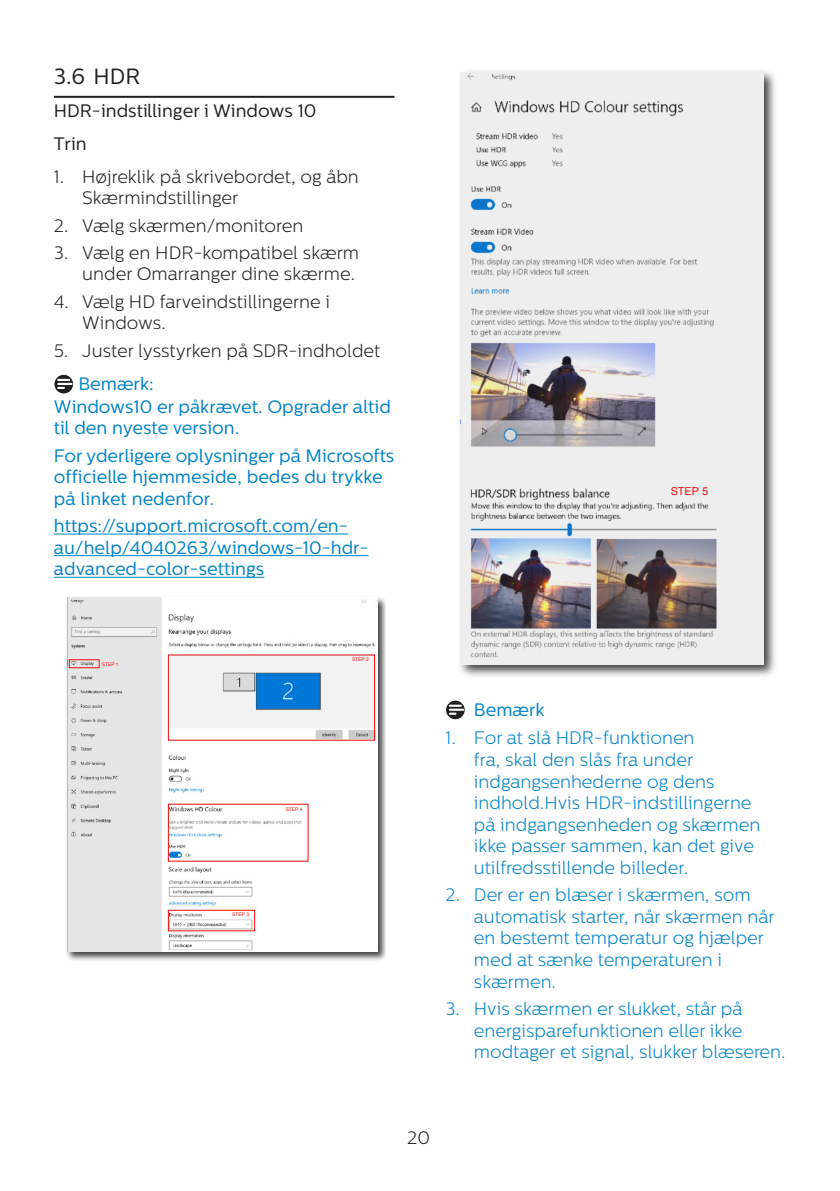
<style>
.page{position:relative;width:840px;height:1191px;background:#fff}
.page>*{position:absolute;margin:0;border:0;box-sizing:border-box;transform-origin:0 0}
.t1{font:22px "Centrale Sans";color:#231f20}
.t2{font:300 18px/21.6px "Centrale Sans";color:#0082c5}
.Note_body{font:18px/21.6px "Centrale Sans";color:#0082c5}
.t3{font:300 18px/21.6px "Centrale Sans";color:#231f20}
.chapter-paragraph{font:18px "Centrale Sans";color:#231f20}
.Heading_4_Blue{font:18px "Centrale Sans";color:#0082c5}
.t4{font:10.8px "Arial";color:#f20a0a}
.t5{font:5px "Arial";color:#f20a0a}
</style>
<div class="page">
<hr style="left:54px;top:96px;width:340px;height:2px;background:#231f20">
<hr style="left:54px;top:533px;width:294px;height:1px;background:#0082c5">
<hr style="left:54px;top:555px;width:314px;height:1px;background:#0082c5">
<hr style="left:54px;top:577px;width:210px;height:1px;background:#0082c5">
<svg style="left:54px;top:374px;width:20px;height:20px"></svg>
<div style="left:54px;top:374px;width:20px;height:20px;border:1px solid #fff;border-radius:50%"></div>
<svg style="left:58px;top:379px;width:13px;height:10px"></svg>
<img style="left:66px;top:597px;width:320px;height:364px">
<img style="left:67px;top:598px;width:310px;height:353px">
<div style="left:168px;top:910px;width:87px;height:21px;border:1px solid #f20a0a"></div>
<div style="left:69px;top:659px;width:30px;height:9px;border:1px solid #f20a0a"></div>
<img style="left:460px;top:71px;width:315px;height:605px">
<img style="left:460px;top:73px;width:302px;height:591px">
<svg style="left:445px;top:700px;width:20px;height:19px"></svg>
<div style="left:445px;top:700px;width:20px;height:19px;border:1px solid #fff;border-radius:50%"></div>
<hr style="left:449px;top:708px;width:14px;height:3px;background:#fff">
<svg style="left:449px;top:704px;width:11px;height:11px"></svg>
<p class="t1" style="left:54px;top:64px;width:88px">3.6 HDR</p>
<p class="chapter-paragraph" style="left:54px;top:100px;width:264px">HDR-indstillinger i Windows 10</p>
<p class="chapter-paragraph" style="left:54px;top:133px;width:34px">Trin</p>
<p class="t3" style="left:82px;top:166px;width:278px;text-indent:-28px">1. Højreklik på skrivebordet, og åbn<br>Skærmindstillinger</p>
<p class="t3" style="left:54px;top:215px;width:251px">2. Vælg skærmen/monitoren</p>
<p class="t3" style="left:54px;top:242px;width:306px;text-align:right">3. Vælg en HDR-kompatibel skærm under Omarranger dine skærme.</p>
<p class="t3" style="left:82px;top:291px;width:249px;text-indent:-28px">4. Vælg HD farveindstillingerne i<br>Windows.</p>
<p class="t3" style="left:54px;top:340px;width:328px">5. Juster lysstyrken på SDR-indholdet</p>
<p class="Heading_4_Blue" style="left:78px;top:374px;width:77px">Bemærk:</p>
<p class="Note_body" style="left:54px;top:396px;width:338px">Windows10 er påkrævet. Opgrader altid til den nyeste version.</p>
<p class="Note_body" style="left:54px;top:445px;width:342px">For yderligere oplysninger på Microsofts officielle hjemmeside, bedes du trykke på linket nedenfor.</p>
<p class="Note_body" style="left:54px;top:515px;width:316px">https://support.microsoft.com/en&shy;au/help/4040263/windows-10-hdr&shy;advanced-color-settings</p>
<p class="t4" style="left:670px;top:484px;width:39px">STEP 5</p>
<p class="t5" style="left:102px;top:660px;width:18px">STEP 1</p>
<p class="t5" style="left:285px;top:805px;width:18px">STEP 4</p>
<p class="t5" style="left:232px;top:911px;width:18px">STEP 3</p>
<p class="t5" style="left:352px;top:656px;width:18px">STEP 2</p>
<p class="Heading_4_Blue" style="left:473px;top:699px;width:72px">Bemærk</p>
<p class="t2" style="left:473px;top:727px;width:288px;text-indent:-28px">1. For at slå HDR-funktionen<br>fra, skal den slås fra under indgangsenhederne og dens indhold.Hvis HDR-indstillingerne på indgangsenheden og skærmen ikke passer sammen, kan det give utilfredsstillende billeder.</p>
<p class="t2" style="left:473px;top:884px;width:302px;text-indent:-28px">2. Der er en blæser i skærmen, som automatisk starter, når skærmen når en bestemt temperatur og hjælper med at sænke temperaturen i skærmen.</p>
<p class="t2" style="left:473px;top:998px;width:313px;text-indent:-28px">3. Hvis skærmen er slukket, står på energisparefunktionen eller ikke modtager et signal, slukker blæseren.</p>
<p class="t3" style="left:407px;top:1127px;width:24px">20</p>
</div>
